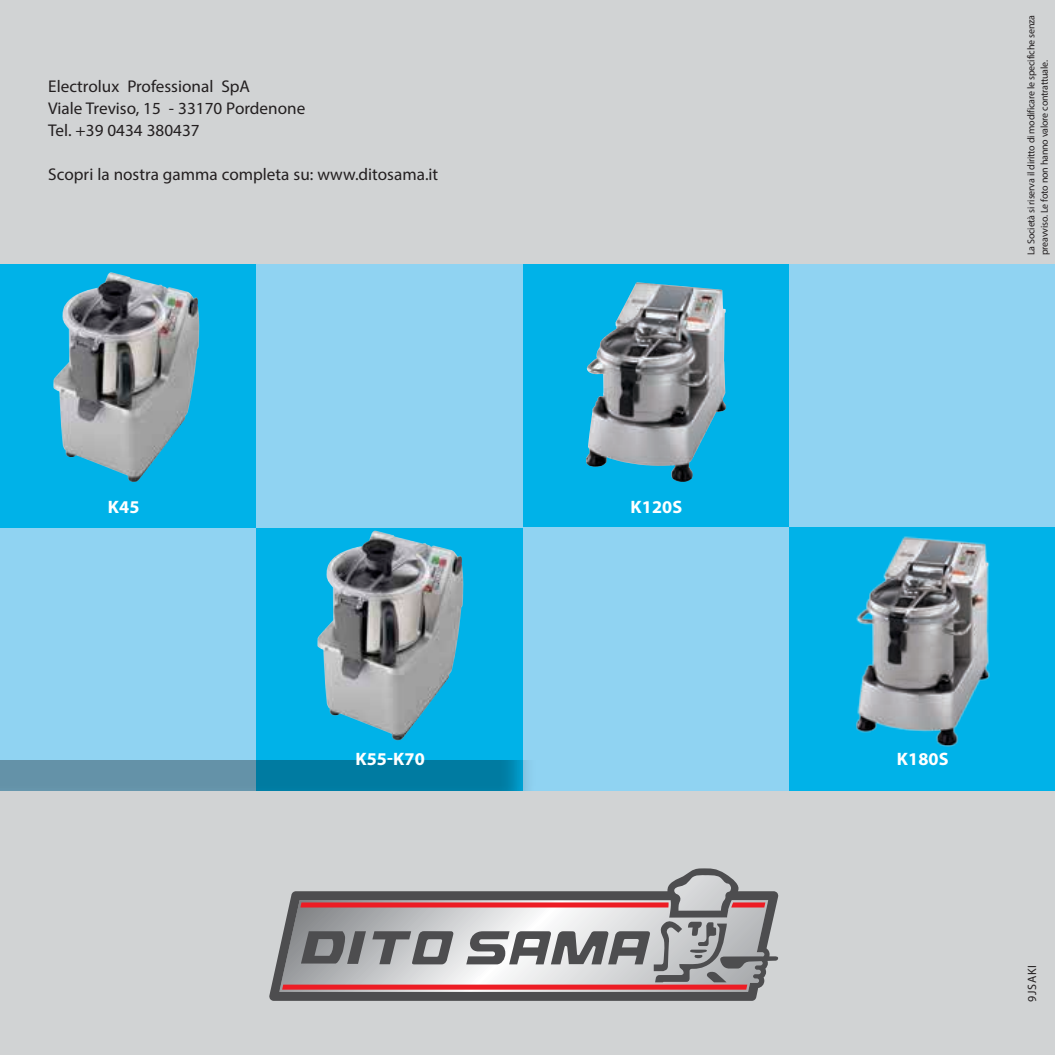
<style>
.page{position:relative;width:1055px;height:1055px;background:#fff}
.page>*{position:absolute;margin:0;border:0;box-sizing:border-box;transform-origin:0 0}
.t1{font:700 18px "Myriad Pro";letter-spacing:.005em;color:#fff}
.t2{font:17px/22px "Myriad Pro";color:#231f20}
.t3{font:12.2px "Myriad Pro";letter-spacing:.05em;color:#231f20}
.t4{font:10.2px/13.2px "Myriad Pro";letter-spacing:-.02em;color:#231f20}
</style>
<div class="page">
<div style="left:0;top:527px;width:257px;height:264px;background:#90d3f2"></div>
<div style="left:0;top:264px;width:257px;height:263px;background:#00b2e8"></div>
<img style="left:53px;top:294px;width:146px;height:188px">
<div style="left:257px;top:527px;width:266px;height:264px;background:#00b2e8"></div>
<img style="left:317px;top:530px;width:146px;height:210px">
<div style="left:523px;top:264px;width:266px;height:263px;background:#00b2e8"></div>
<img style="left:586px;top:294px;width:140px;height:188px">
<div style="left:523px;top:527px;width:266px;height:264px;background:#90d3f2"></div>
<div style="left:257px;top:264px;width:266px;height:263px;background:#90d3f2"></div>
<div style="left:789px;top:264px;width:265px;height:263px;background:#90d3f2"></div>
<div style="left:789px;top:527px;width:265px;height:264px;background:#00b2e8"></div>
<img style="left:856px;top:536px;width:134px;height:211px">
<div style="left:0;top:760px;width:1054px;height:294px;background:#231f20;opacity:.35"></div>
<div style="left:0;top:791px;width:257px;height:263px;background:#d1d3d4"></div>
<div style="left:523px;top:791px;width:266px;height:263px;background:#d1d3d4"></div>
<div style="left:257px;top:791px;width:266px;height:263px;background:#d1d3d4"></div>
<div style="left:789px;top:791px;width:265px;height:263px;background:#d1d3d4"></div>
<div style="left:0;top:0;width:1054px;height:294px;background:#231f20;opacity:.35"></div>
<div style="left:0;top:0;width:257px;height:264px;background:#d1d3d4"></div>
<div style="left:523px;top:0;width:266px;height:264px;background:#d1d3d4"></div>
<div style="left:257px;top:0;width:266px;height:264px;background:#d1d3d4"></div>
<div style="left:789px;top:0;width:265px;height:264px;background:#d1d3d4"></div>
<svg style="left:269px;top:868px;width:509px;height:132px"></svg>
<svg style="left:282px;top:902px;width:483px;height:87px"></svg>
<p class="t2" style="left:48px;top:75px;width:258px">Electrolux Professional SpA<br>Viale Treviso, 15 - 33170 Pordenone<br>Tel. +39 0434 380437</p>
<p class="t2" style="left:48px;top:163px;width:391px">Scopri la nostra gamma completa su: www.ditosama.it</p>
<p class="t4" style="left:1024px;top:255px;width:241px;rotate:-90deg">La Società si riserva il diritto di modificare le specifiche senza preavviso. Le foto non hanno valore contrattuale.</p>
<p class="t1" style="left:108px;top:495px;width:33px">K45</p>
<p class="t1" style="left:630px;top:495px;width:53px">K120S</p>
<p class="t1" style="left:355px;top:747px;width:71px">K55-K70</p>
<p class="t1" style="left:897px;top:747px;width:53px">K180S</p>
<p class="t3" style="left:1024px;top:1001px;width:38px;rotate:-90deg">9JSAKI</p>
</div>
